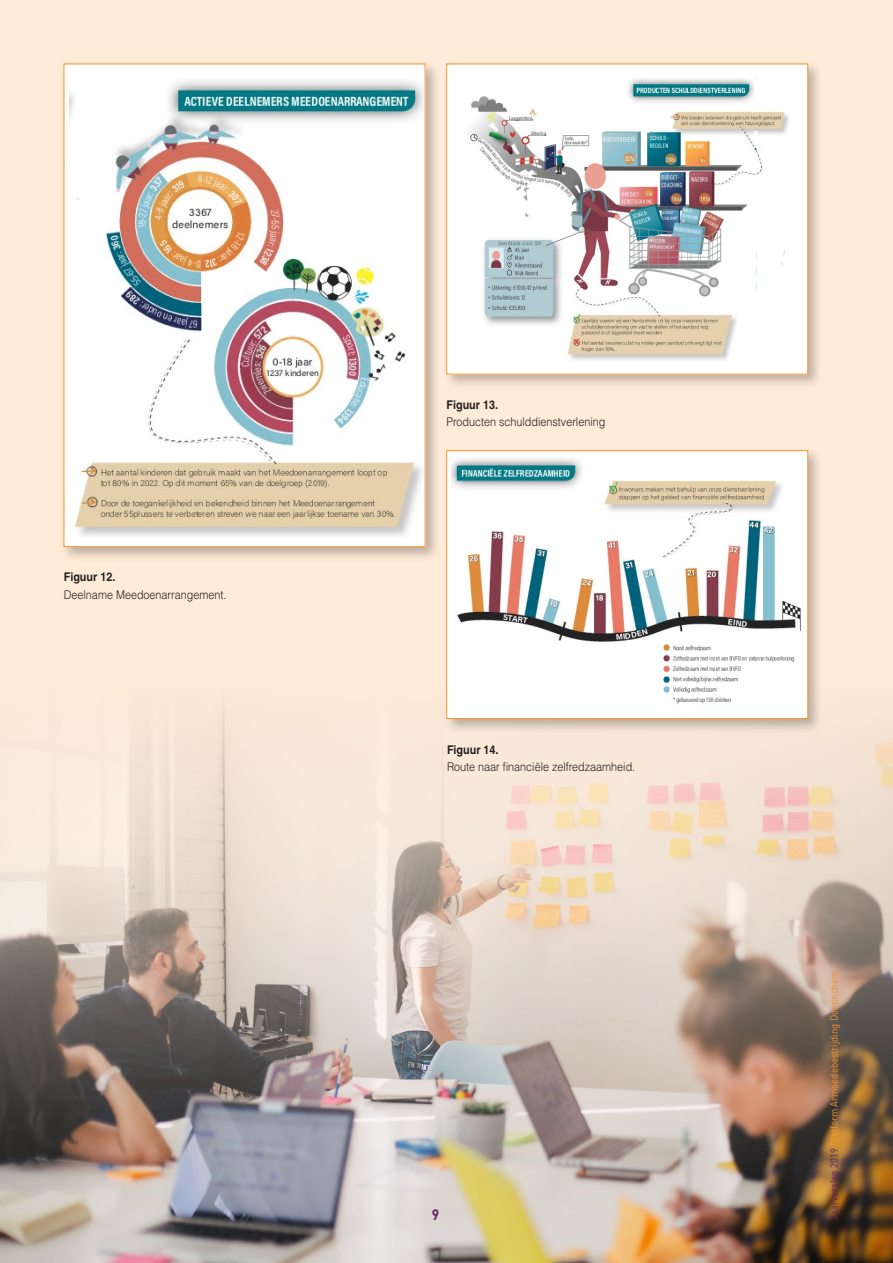
<style>
.page{position:relative;width:893px;height:1263px;background:#feebd8}
.page>*{position:absolute;margin:0;border:0;box-sizing:border-box;transform-origin:0 0}
.t1{font:700 15px "DIN";color:#6c1e65;scale:.9 1}
.t2{font:300 12px "Helvetica LT";color:#231f20;scale:.9 1}
.t3{font:700 12px "Helvetica LT";color:#231f20;scale:.9 1}
.t4{font:10.5px "DIN";color:#f6922a;scale:.9 1}
.s1{color:#6c1e65}
</style>
<div class="page">
<img style="left:0;top:706px;width:893px;height:557px">
<div style="left:61px;top:61px;width:379px;height:501px;background:#231f20;opacity:.3"></div>
<div style="left:64px;top:64px;width:361px;height:483px;background:#fff"></div>
<img style="left:70px;top:80px;width:353px;height:457px">
<div style="left:443px;top:61px;width:380px;height:329px;background:#231f20;opacity:.3"></div>
<div style="left:447px;top:64px;width:361px;height:310px;background:#fff"></div>
<img style="left:467px;top:79px;width:321px;height:281px">
<div style="left:446px;top:64px;width:362px;height:310px;border:1px solid #f6922a"></div>
<div style="left:443px;top:447px;width:380px;height:287px;background:#231f20;opacity:.3"></div>
<div style="left:447px;top:451px;width:361px;height:267px;background:#fff"></div>
<img style="left:452px;top:458px;width:349px;height:246px">
<div style="left:446px;top:450px;width:362px;height:269px;border:1px solid #f6922a"></div>
<p class="t3" style="left:64px;top:570px;width:59px">Figuur 12.</p>
<p class="t2" style="left:64px;top:587px;width:182px">Deelname Meedoenarrangement.</p>
<p class="t3" style="left:446px;top:397px;width:59px">Figuur 13.</p>
<p class="t2" style="left:446px;top:414px;width:178px">Producten schulddienstverlening</p>
<p class="t3" style="left:447px;top:742px;width:59px">Figuur 14.</p>
<p class="t2" style="left:447px;top:759px;width:211px">Route naar financiële zelfredzaamheid.</p>
<p class="t1" style="left:432px;top:1204px;width:10px">9</p>
<p class="t4" style="left:827px;top:1220px;width:278px;rotate:-90deg"><span class="s1">Jaarverslag 2019</span> Platform Armoedebestrijding Doetinchem</p>
</div>
